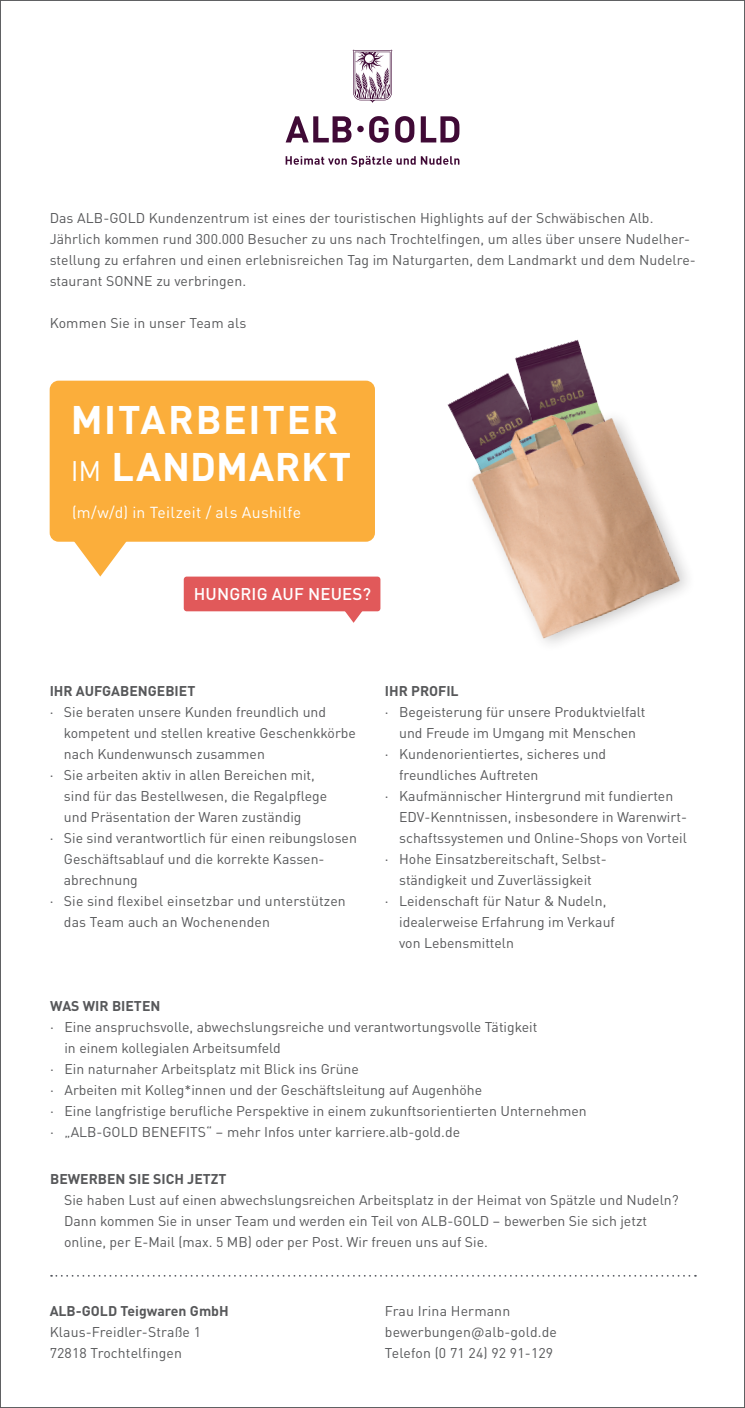
<style>
.page{position:relative;width:745px;height:1408px;background:#fff}
.page>*{position:absolute;margin:0;border:0;box-sizing:border-box;transform-origin:0 0}
.t1{font:700 39.38px/47.2px "DINOT";letter-spacing:.04em;color:#fff}
.t2{font:500 16.8px "DINOT";letter-spacing:.01em;color:#fff}
.t3{font:15.75px "DINOT";letter-spacing:.02em;color:#fff}
.t4{font:14px/21px "DINOT";color:#57585a}
.t5{font:700 14px "DINOT";color:#57585a}
.s1{font-weight:400;font-size:28px}
</style>
<div class="page">
<svg style="left:51px;top:1275px;width:644px;height:1px"></svg>
<svg style="left:285px;top:116px;width:174px;height:27px"></svg>
<svg style="left:352px;top:50px;width:40px;height:53px"></svg>
<svg style="left:285px;top:156px;width:174px;height:11px"></svg>
<div style="left:184px;top:576px;width:196px;height:35px;background:#e1595a;border-radius:3px"></div>
<svg style="left:340px;top:611px;width:27px;height:11px"></svg>
<div style="left:50px;top:380px;width:325px;height:161px;background:#fbae3b;border-radius:9px"></div>
<svg style="left:66px;top:541px;width:69px;height:35px"></svg>
<img style="left:485px;top:339px;width:108px;height:48px">
<img style="left:447px;top:387px;width:240px;height:257px">
<p class="t4" style="left:50px;top:206px;width:647px">Das ALB-GOLD Kundenzentrum ist eines der touristischen Highlights auf der Schwäbischen Alb.<br>Jährlich kommen rund 300.000 Besucher zu uns nach Trochtelfingen, um alles über unsere Nudelher&shy;stellung zu erfahren und einen erlebnisreichen Tag im Naturgarten, dem Landmarkt und dem Nudelre&shy;staurant SONNE zu verbringen.</p>
<p class="t4" style="left:50px;top:311px;width:198px">Kommen Sie in unser Team als</p>
<h1 class="t1" style="left:71px;top:392px;width:282px">MITARBEITER<br><span class="s1">IM</span> LANDMARKT</h1>
<p class="t3" style="left:72px;top:500px;width:230px">(m/w/d) in Teilzeit / als Aushilfe</p>
<p class="t2" style="left:193px;top:581px;width:179px">HUNGRIG AUF NEUES?</p>
<p class="t5" style="left:50px;top:679px;width:147px">IHR AUFGABENGEBIET</p>
<p class="t4" style="left:50px;top:700px;width:278px">· Sie beraten unsere Kunden freundlich und</p>
<p class="t4" style="left:64px;top:721px;width:293px">kompetent und stellen kreative Geschenkkörbe</p>
<p class="t4" style="left:64px;top:742px;width:202px">nach Kundenwunsch zusammen</p>
<p class="t4" style="left:50px;top:763px;width:267px">· Sie arbeiten aktiv in allen Bereichen mit,</p>
<p class="t4" style="left:64px;top:784px;width:264px">sind für das Bestellwesen, die Regalpflege</p>
<p class="t4" style="left:64px;top:805px;width:239px">und Präsentation der Waren zuständig</p>
<p class="t4" style="left:50px;top:826px;width:308px">· Sie sind verantwortlich für einen reibungslosen</p>
<p class="t4" style="left:64px;top:847px;width:260px">Geschäftsablauf und die korrekte Kassen-</p>
<p class="t4" style="left:64px;top:868px;width:75px">abrechnung</p>
<p class="t4" style="left:50px;top:889px;width:297px">· Sie sind flexibel einsetzbar und unterstützen</p>
<p class="t4" style="left:64px;top:910px;width:207px">das Team auch an Wochenenden</p>
<p class="t5" style="left:384px;top:679px;width:75px">IHR PROFIL</p>
<p class="t4" style="left:384px;top:700px;width:262px">· Begeisterung für unsere Produktvielfalt</p>
<p class="t4" style="left:399px;top:721px;width:238px">und Freude im Umgang mit Menschen</p>
<p class="t4" style="left:384px;top:742px;width:223px">· Kundenorientiertes, sicheres und</p>
<p class="t4" style="left:399px;top:763px;width:141px">freundliches Auftreten</p>
<p class="t4" style="left:384px;top:784px;width:290px">· Kaufmännischer Hintergrund mit fundierten</p>
<p class="t4" style="left:399px;top:805px;width:289px">EDV-Kenntnissen, insbesondere in Warenwirt-</p>
<p class="t4" style="left:399px;top:826px;width:289px">schaftssystemen und Online-Shops von Vorteil</p>
<p class="t4" style="left:384px;top:847px;width:223px">· Hohe Einsatzbereitschaft, Selbst-</p>
<p class="t4" style="left:399px;top:868px;width:194px">ständigkeit und Zuverlässigkeit</p>
<p class="t4" style="left:384px;top:889px;width:223px">· Leidenschaft für Natur &amp; Nudeln,</p>
<p class="t4" style="left:399px;top:910px;width:217px">idealerweise Erfahrung im Verkauf</p>
<p class="t4" style="left:399px;top:931px;width:116px">von Lebensmitteln</p>
<p class="t5" style="left:50px;top:994px;width:112px">WAS WIR BIETEN</p>
<p class="t4" style="left:50px;top:1015px;width:488px">· Eine anspruchsvolle, abwechslungsreiche und verantwortungsvolle Tätigkeit</p>
<p class="t4" style="left:64px;top:1036px;width:218px">in einem kollegialen Arbeitsumfeld</p>
<p class="t4" style="left:50px;top:1057px;width:310px">· Ein naturnaher Arbeitsplatz mit Blick ins Grüne</p>
<p class="t4" style="left:50px;top:1078px;width:433px">· Arbeiten mit Kolleg*innen und der Geschäftsleitung auf Augenhöhe</p>
<p class="t4" style="left:50px;top:1099px;width:537px">· Eine langfristige berufliche Perspektive in einem zukunftsorientierten Unternehmen</p>
<p class="t4" style="left:50px;top:1120px;width:411px">· „ALB-GOLD BENEFITS“ – mehr Infos unter karriere.alb-gold.de</p>
<p class="t5" style="left:50px;top:1168px;width:178px">BEWERBEN SIE SICH JETZT</p>
<p class="t4" style="left:64px;top:1188px;width:615px">Sie haben Lust auf einen abwechslungsreichen Arbeitsplatz in der Heimat von Spätzle und Nudeln?<br>Dann kommen Sie in unser Team und werden ein Teil von ALB-GOLD – bewerben Sie sich jetzt online, per E-Mail (max. 5 MB) oder per Post. Wir freuen uns auf Sie.</p>
<p class="t5" style="left:50px;top:1299px;width:180px">ALB-GOLD Teigwaren GmbH</p>
<p class="t4" style="left:50px;top:1319px;width:153px">Klaus-Freidler-Straße 1<br>72818 Trochtelfingen</p>
<p class="t4" style="left:384px;top:1298px;width:173px">Frau Irina Hermann bewerbungen@alb-gold.de<br>Telefon (0 71 24) 92 91-129</p>
</div>
